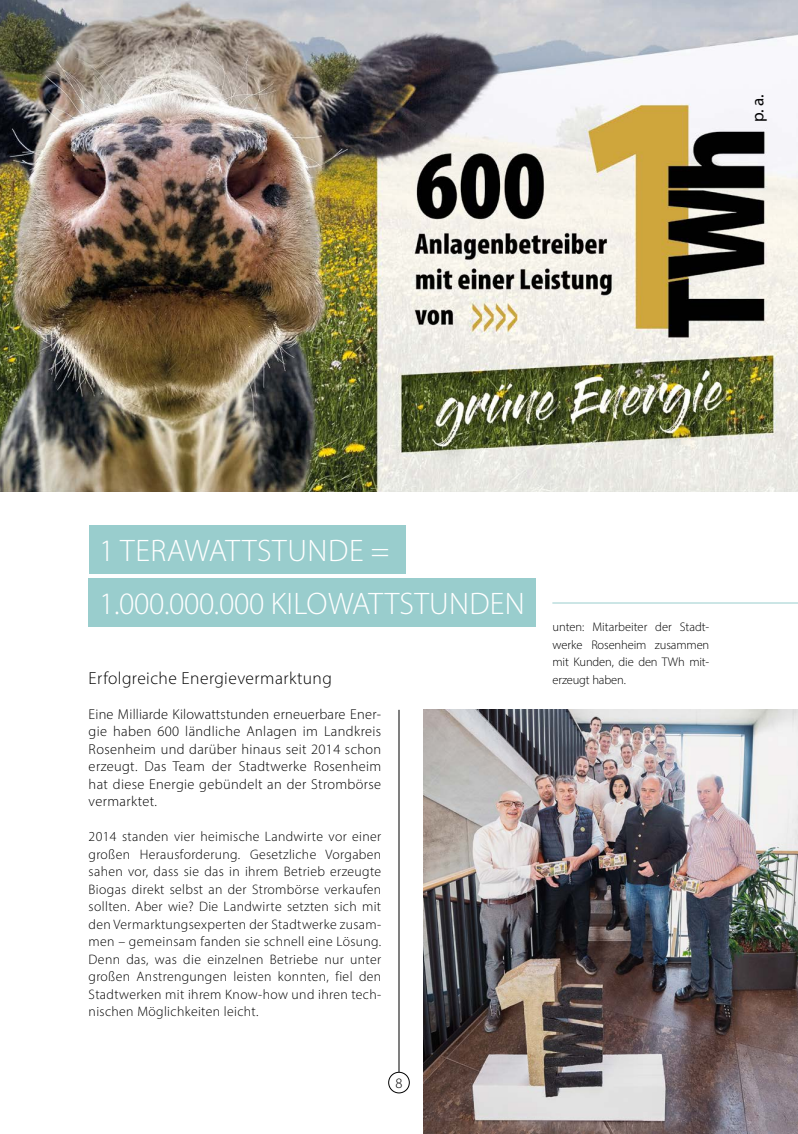
<style>
.page{position:relative;width:798px;height:1134px;background:#fff}
.page>*{position:absolute;margin:0;border:0;box-sizing:border-box;transform-origin:0 0}
.t1{font:300 31.25px/52.5px "Myriad Pro";letter-spacing:.01em;color:#fff}
.t2{font:300 17.5px "Myriad Pro";letter-spacing:.025em;color:#000}
.t3{font:17px "Myriad Pro";color:#020203}
.t4{font:300 14.38px/17.5px "Myriad Pro";letter-spacing:.025em;color:#000;text-align:justify}
.t5{font:300 13.75px/17.5px "Myriad Pro";letter-spacing:.025em;color:#000;text-align:justify}
.t6{font:300 12.5px/17.5px "Myriad Pro";letter-spacing:-.01em;color:#000;text-align:justify}
</style>
<div class="page">
<img style="left:423px;top:710px;width:374px;height:424px">
<img style="left:0;top:0;width:797px;height:491px">
<div style="left:89px;top:525px;width:316px;height:48px;background:#99cdcd"></div>
<div style="left:89px;top:579px;width:446px;height:48px;background:#99cdcd"></div>
<div style="left:388px;top:1072px;width:21px;height:21px;border:1px solid #000;border-radius:50%"></div>
<hr style="left:398px;top:710px;width:1px;height:362px;background:#000">
<hr style="left:552px;top:603px;width:245px;height:1px;background:#99cdcd">
<p class="t3" style="left:748px;top:122px;width:30px;rotate:-90deg">p. a.</p>
<h1 class="t1" style="left:99px;top:524px;width:427px">1 TERAWATTSTUNDE =<br>1.000.000.000 KILOWATTSTUNDEN</h1>
<p class="t2" style="left:89px;top:667px;width:245px">Erfolgreiche Energievermarktung</p>
<p class="t4" style="left:89px;top:705px;width:294px">Eine Milliarde Kilowattstunden erneuerbare Ener&shy;gie haben 600 ländliche Anlagen im Landkreis Rosenheim und darüber hinaus seit 2014 schon erzeugt. Das Team der Stadtwerke Rosenheim hat diese Energie gebündelt an der Strombörse vermarktet.</p>
<p class="t5" style="left:89px;top:828px;width:294px">2014 standen vier heimische Landwirte vor einer großen Herausforderung. Gesetzliche Vorgaben sahen vor, dass sie das in ihrem Betrieb erzeugte Biogas direkt selbst an der Strombörse verkaufen sollten. Aber wie? Die Landwirte setzten sich mit den Vermarktungsexperten der Stadtwerke zusam&shy;men – gemeinsam fanden sie schnell eine Lösung.<br>Denn das, was die einzelnen Betriebe nur unter großen Anstrengungen leisten konnten, fiel den Stadtwerken mit ihrem Know-how und ihren tech&shy;nischen Möglichkeiten leicht.</p>
<p class="t4" style="left:395px;top:1074px;width:9px">8</p>
<p class="t6" style="left:552px;top:618px;width:158px">unten: Mitarbeiter der Stadt&shy;werke Rosenheim zusammen mit Kunden, die den TWh mit&shy;erzeugt haben.</p>
</div>
